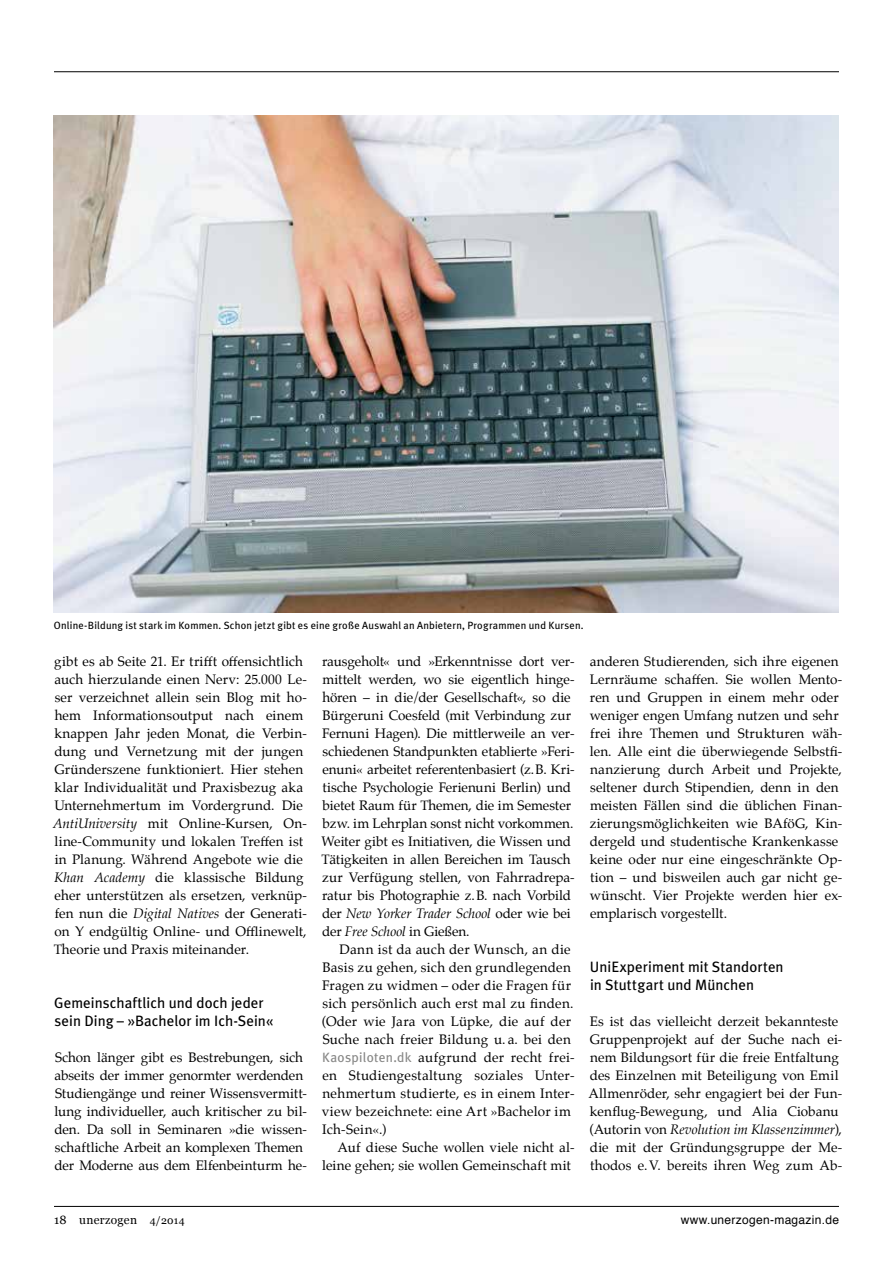
<style>
.page{position:relative;width:893px;height:1263px;background:#fff}
.page>*{position:absolute;margin:0;border:0;box-sizing:border-box;transform-origin:0 0}
.t1{font:15px/18px "Meta Plus";letter-spacing:.005em;color:#000}
.t2{font:13.5px/18px "Palatino";letter-spacing:.005em;color:#000}
.t3{font:12px "Helvetica";letter-spacing:.025em;color:#000}
.t4{font:12px "Georgia";letter-spacing:.025em;color:#000}
.t5{font:10.5px "Meta Plus";letter-spacing:.02em;color:#000}
.s1{font-style:italic}
.s2{font-family:"Meta Plus";color:#878786}
.s3{font-size:10.5px}
</style>
<div class="page">
<img style="left:54px;top:115px;width:785px;height:497px">
<hr style="left:54px;top:1206px;width:785px;height:1px;background:#000">
<hr style="left:54px;top:71px;width:785px;height:1px;background:#000">
<p class="t5" style="left:54px;top:619px;width:531px">Online-Bildung ist stark im Kommen. Schon jetzt gibt es eine große Auswahl an Anbietern, Programmen und Kursen.</p>
<p class="t2" style="left:53px;top:652px;width:256px">gibt es ab Seite 21. Er trifft offensichtlich auch hierzulande einen Nerv: 25.000 Le&shy;ser verzeichnet allein sein Blog mit ho&shy;hem Informationsoutput nach einem knappen Jahr jeden Monat, die Verbin&shy;dung und Vernetzung mit der jungen Gründerszene funktioniert. Hier stehen klar Individualität und Praxisbezug aka Unternehmertum im Vordergrund. Die <span class="s1">AntiUniversity</span> mit Online-Kursen, On&shy;line-Community und lokalen Treffen ist in Planung. Während Angebote wie die <span class="s1">Khan Academy</span> die klassische Bildung eher unterstützen als ersetzen, verknüp&shy;fen nun die <span class="s1">Digital Natives</span> der Generati&shy;on Y endgültig Online- und Offlinewelt, Theorie und Praxis miteinander.</p>
<p class="t1" style="left:54px;top:994px;width:221px">Gemeinschaftlich und doch jeder sein Ding – »Bachelor im Ich-Sein«</p>
<p class="t2" style="left:54px;top:1048px;width:254px">Schon länger gibt es Bestrebungen, sich abseits der immer genormter werdenden Studiengänge und reiner Wissensvermitt&shy;lung individueller, auch kritischer zu bil&shy;den. Da soll in Seminaren »die wissen&shy;schaftliche Arbeit an komplexen Themen der Moderne aus dem Elfenbeinturm he-</p>
<p class="t2" style="left:322px;top:652px;width:255px">rausgeholt« und »Erkenntnisse dort ver&shy;mittelt werden, wo sie eigentlich hinge&shy;hören – in die/der Gesellschaft«, so die Bürgeruni Coesfeld (mit Verbindung zur Fernuni Hagen). Die mittlerweile an ver&shy;schiedenen Standpunkten etablierte »Feri&shy;enuni« arbeitet referentenbasiert (z.B. Kri&shy;tische Psychologie Ferienuni Berlin) und bietet Raum für Themen, die im Semester bzw. im Lehrplan sonst nicht vorkommen.<br>Weiter gibt es Initiativen, die Wissen und Tätigkeiten in allen Bereichen im Tausch zur Verfügung stellen, von Fahrradrepa&shy;ratur bis Photographie z.B. nach Vorbild der <span class="s1">New Yorker Trader School</span> oder wie bei der <span class="s1">Free School</span> in Gießen.</p>
<p class="t2" style="left:322px;top:940px;width:254px;text-indent:18px">Dann ist da auch der Wunsch, an die Basis zu gehen, sich den grundlegenden Fragen zu widmen – oder die Fragen für sich persönlich auch erst mal zu finden. (Oder wie Jara von Lüpke, die auf der Suche nach freier Bildung u. a. bei den <span class="s2">Kaospiloten.dk</span> aufgrund der recht frei&shy;en Studiengestaltung soziales Unter&shy;nehmertum studierte, es in einem Inter&shy;view bezeichnete: eine Art »Bachelor im Ich-Sein«.)</p>
<p class="t2" style="left:322px;top:1138px;width:254px;text-align:right">Auf diese Suche wollen viele nicht al&shy;leine gehen; sie wollen Gemeinschaft mit</p>
<p class="t2" style="left:590px;top:652px;width:254px">anderen Studierenden, sich ihre eigenen Lernräume schaffen. Sie wollen Mento&shy;ren und Gruppen in einem mehr oder weniger engen Umfang nutzen und sehr frei ihre Themen und Strukturen wäh&shy;len. Alle eint die überwiegende Selbstfi&shy;nanzierung durch Arbeit und Projekte, seltener durch Stipendien, denn in den meisten Fällen sind die üblichen Finan&shy;zierungsmöglichkeiten wie BAföG, Kin&shy;dergeld und studentische Krankenkasse keine oder nur eine eingeschränkte Op&shy;tion – und bisweilen auch gar nicht ge&shy;wünscht. Vier Projekte werden hier ex&shy;emplarisch vorgestellt.</p>
<p class="t1" style="left:590px;top:958px;width:195px">UniExperiment mit Standorten in Stuttgart und München</p>
<p class="t2" style="left:588px;top:1012px;width:255px">Es ist das vielleicht derzeit bekannteste Gruppenprojekt auf der Suche nach ei&shy;nem Bildungsort für die freie Entfaltung des Einzelnen mit Beteiligung von Emil Allmenröder, sehr engagiert bei der Fun&shy;kenflug-Bewegung, und Alia Ciobanu (Autorin von <span class="s1">Revolution im Klassenzimmer</span>), die mit der Gründungsgruppe der Me&shy;thodos e.V. bereits ihren Weg zum Ab-</p>
<p class="t4" style="left:54px;top:1211px;width:132px">18 unerzogen <span class="s3">4/2014</span></p>
<p class="t3" style="left:681px;top:1211px;width:160px">www.unerzogen-magazin.de</p>
</div>
